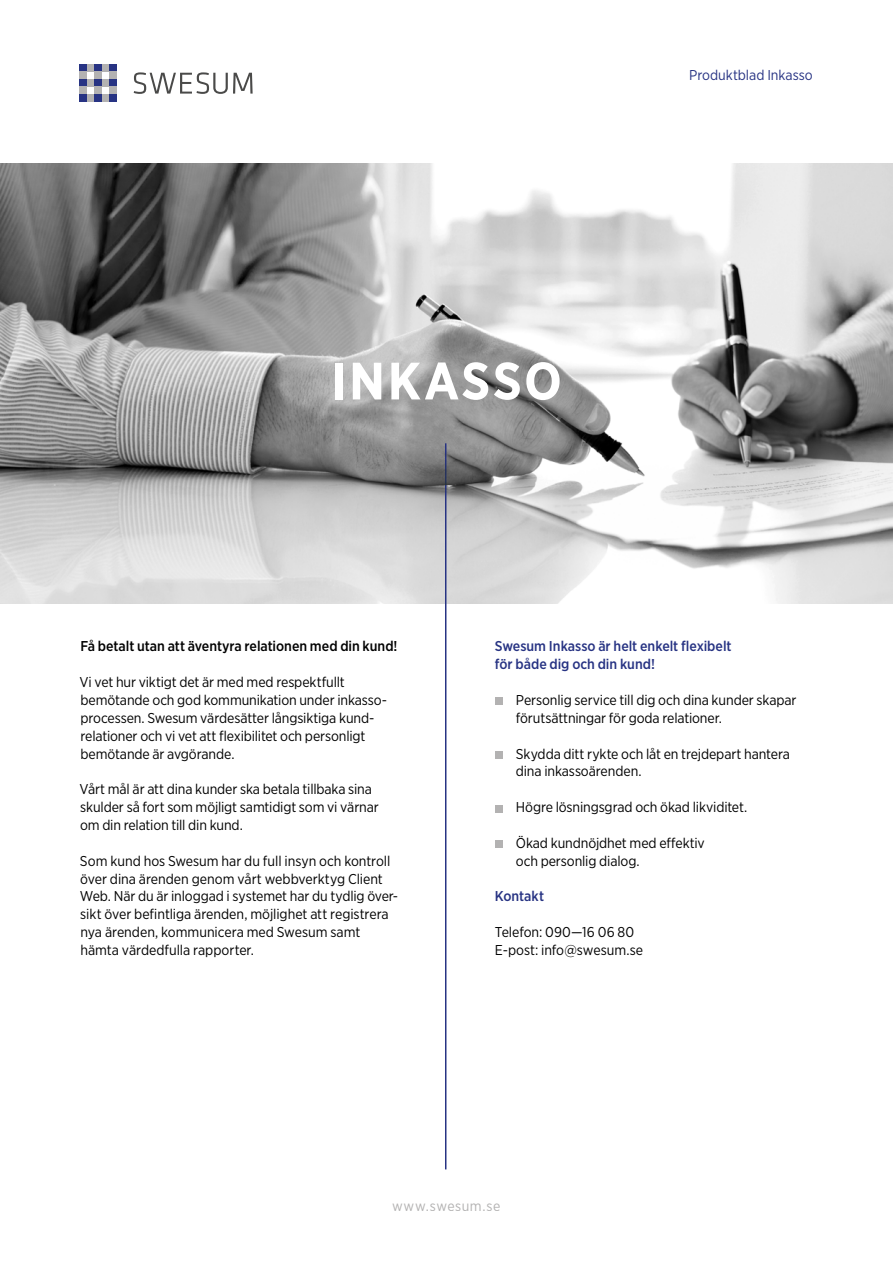
<style>
.page{position:relative;width:893px;height:1263px;background:#fff}
.page>*{position:absolute;margin:0;border:0;box-sizing:border-box;transform-origin:0 0}
.t1{font:700 52.5px "Gotham Narrow";letter-spacing:.05em;color:#fff}
.t2{font:14.25px/17.9px "Gotham Narrow";letter-spacing:-.01em;color:#000}
.t3{font:500 14.25px/17.9px "Gotham Narrow";color:#273383}
.t4{font:500 14.25px "Gotham Narrow";color:#000}
.t5{font:14.25px "Gotham Narrow";color:#273383}
.t6{font:14.25px "Gotham Narrow";letter-spacing:.035em;color:#b3b2b2}
</style>
<div class="page">
<svg style="left:134px;top:72px;width:119px;height:22px"></svg>
<div style="left:80px;top:64px;width:7px;height:8px;background:#273383"></div>
<div style="left:87px;top:64px;width:7px;height:8px;background:#b3b2b2"></div>
<div style="left:94px;top:64px;width:8px;height:8px;background:#273383"></div>
<div style="left:102px;top:64px;width:7px;height:8px;background:#b3b2b2"></div>
<div style="left:109px;top:64px;width:8px;height:8px;background:#273383"></div>
<div style="left:80px;top:72px;width:7px;height:7px;background:#b3b2b2"></div>
<div style="left:94px;top:72px;width:8px;height:7px;background:#b3b2b2"></div>
<div style="left:109px;top:72px;width:8px;height:7px;background:#b3b2b2"></div>
<div style="left:80px;top:79px;width:7px;height:8px;background:#273383"></div>
<div style="left:87px;top:79px;width:7px;height:8px;background:#b3b2b2"></div>
<div style="left:94px;top:79px;width:8px;height:8px;background:#273383"></div>
<div style="left:102px;top:79px;width:7px;height:8px;background:#b3b2b2"></div>
<div style="left:109px;top:79px;width:8px;height:8px;background:#273383"></div>
<div style="left:80px;top:87px;width:7px;height:7px;background:#b3b2b2"></div>
<div style="left:94px;top:87px;width:8px;height:7px;background:#b3b2b2"></div>
<div style="left:109px;top:87px;width:8px;height:7px;background:#b3b2b2"></div>
<div style="left:80px;top:94px;width:7px;height:7px;background:#273383"></div>
<div style="left:87px;top:94px;width:7px;height:7px;background:#b3b2b2"></div>
<div style="left:94px;top:94px;width:8px;height:7px;background:#273383"></div>
<div style="left:102px;top:94px;width:7px;height:7px;background:#b3b2b2"></div>
<div style="left:109px;top:94px;width:8px;height:7px;background:#273383"></div>
<img style="left:0;top:163px;width:893px;height:441px">
<hr style="left:445px;top:443px;width:1px;height:726px;background:#273383">
<div style="left:495px;top:697px;width:7px;height:8px;background:#b3b2b2"></div>
<div style="left:495px;top:751px;width:7px;height:7px;background:#b3b2b2"></div>
<div style="left:495px;top:805px;width:7px;height:7px;background:#b3b2b2"></div>
<div style="left:495px;top:840px;width:7px;height:8px;background:#b3b2b2"></div>
<h1 class="t1" style="left:331px;top:347px;width:232px">INKASSO</h1>
<p class="t5" style="left:689px;top:66px;width:125px">Produktblad Inkasso</p>
<p class="t4" style="left:80px;top:637px;width:319px">Få betalt utan att äventyra relationen med din kund!</p>
<p class="t2" style="left:80px;top:673px;width:309px">Vi vet hur viktigt det är med med respektfullt bemötande och god kommunikation under inkasso&shy;processen. Swesum värdesätter långsiktiga kund&shy;relationer och vi vet att flexibilitet och personligt bemötande är avgörande.</p>
<p class="t2" style="left:80px;top:780px;width:301px">Vårt mål är att dina kunder ska betala tillbaka sina skulder så fort som möjligt samtidigt som vi värnar om din relation till din kund.</p>
<p class="t2" style="left:80px;top:851px;width:320px">Som kund hos Swesum har du full insyn och kontroll över dina ärenden genom vårt webbverktyg Client Web. När du är inloggad i systemet har du tydlig över&shy;sikt över befintliga ärenden, möjlighet att registrera nya ärenden, kommunicera med Swesum samt hämta värdedfulla rapporter.</p>
<p class="t3" style="left:495px;top:637px;width:238px">Swesum Inkasso är helt enkelt flexibelt för både dig och din kund!</p>
<p class="t2" style="left:516px;top:691px;width:282px">Personlig service till dig och dina kunder skapar förutsättningar för goda relationer.</p>
<p class="t2" style="left:516px;top:744px;width:276px">Skydda ditt rykte och låt en trejdepart hantera dina inkassoärenden.</p>
<p class="t2" style="left:516px;top:798px;width:233px">Högre lösningsgrad och ökad likviditet.</p>
<p class="t2" style="left:516px;top:833px;width:191px">Ökad kundnöjdhet med effektiv och personlig dialog.</p>
<p class="t3" style="left:495px;top:887px;width:51px">Kontakt</p>
<p class="t2" style="left:495px;top:923px;width:150px">Telefon: 090—16 06 80<br>E-post: info@swesum.se</p>
<p class="t6" style="left:392px;top:1197px;width:110px">www.swesum.se</p>
</div>
